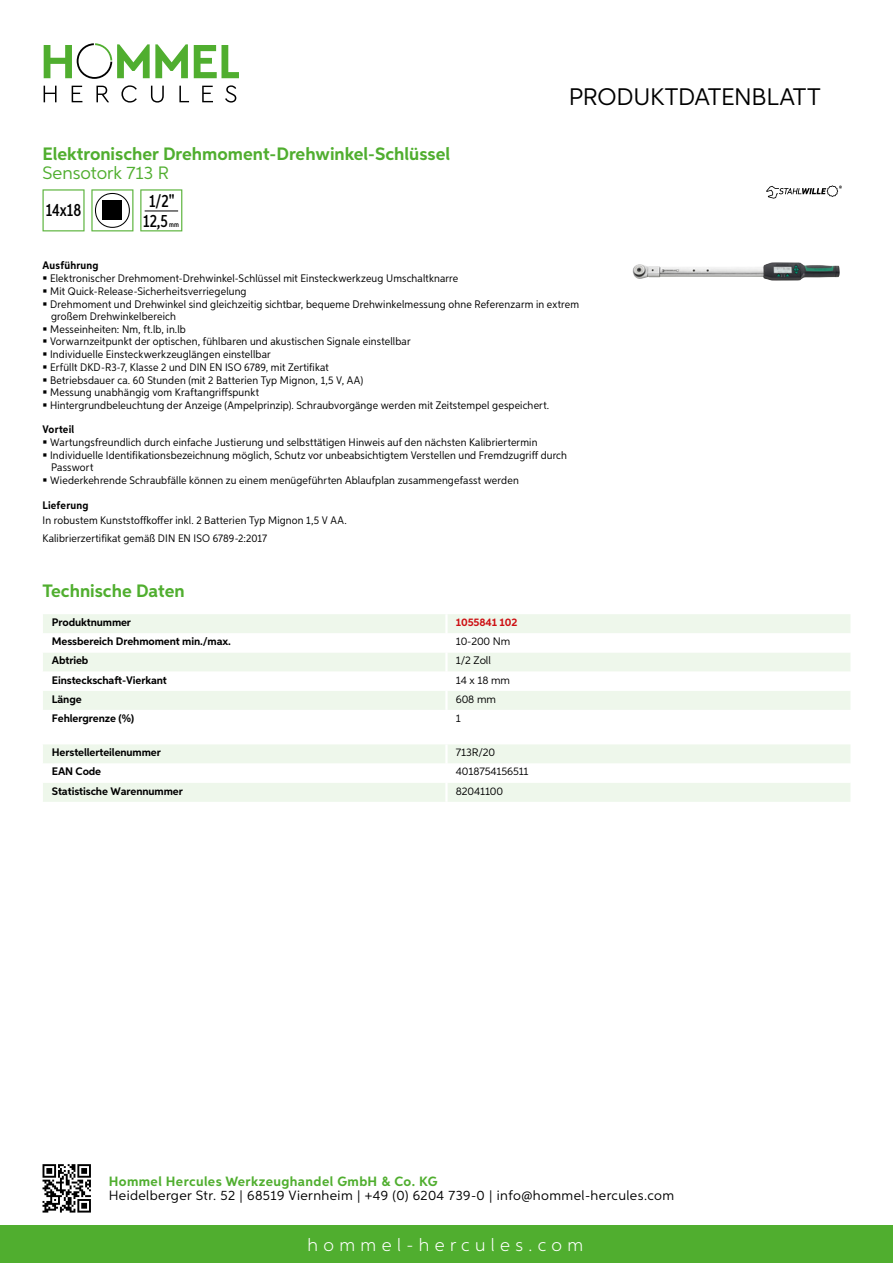
<style>
.page{position:relative;width:893px;height:1263px;background:#fff}
.page>*{position:absolute;margin:0;border:0;box-sizing:border-box;transform-origin:0 0}
.t1{font:24px "Aspira";letter-spacing:-.01em;color:#000}
.t2{font:700 18px "Aspira";color:#50ae2f}
.t3{font:300 18px "Aspira";letter-spacing:.3em;color:#fff}
.t4{font:18px "Aspira";color:#50ae2f}
.t5{font:500 17.85px/20.4px "Aspira XX Nar";color:#000;text-align:center}
.t6{font:13.5px "Aspira";letter-spacing:.03em;color:#000}
.t7{font:700 13.5px "Aspira";letter-spacing:.03em;color:#50ae2f}
.t8{font:10.95px/12.8px "Aspira Nar";letter-spacing:.015em;color:#000}
.t9{font:700 10.95px "Aspira";letter-spacing:-.01em;color:#000}
.t10{font:10.95px "Aspira";letter-spacing:-.01em;color:#000}
.t11{font:700 10.95px "Aspira Nar";letter-spacing:.02em;color:#000}
.t12{font:700 10.95px "Aspira";letter-spacing:-.01em;color:#cd1013}
.t13{font:500 7.35px "Aspira XX Nar";color:#000}
</style>
<div class="page">
<div style="left:0;top:1226px;width:893px;height:37px;background:#50ae2f"></div>
<svg style="left:43px;top:1164px;width:48px;height:48px"></svg>
<svg style="left:194px;top:45px;width:45px;height:33px"></svg>
<svg style="left:44px;top:43px;width:144px;height:36px"></svg>
<svg style="left:44px;top:86px;width:13px;height:16px"></svg>
<svg style="left:72px;top:86px;width:10px;height:16px"></svg>
<svg style="left:96px;top:86px;width:13px;height:16px"></svg>
<svg style="left:121px;top:85px;width:16px;height:18px"></svg>
<svg style="left:151px;top:86px;width:13px;height:17px"></svg>
<svg style="left:179px;top:86px;width:10px;height:16px"></svg>
<svg style="left:202px;top:86px;width:11px;height:16px"></svg>
<svg style="left:225px;top:85px;width:11px;height:18px"></svg>
<div style="left:43px;top:614px;width:807px;height:19px;background:#eef7eb"></div>
<svg style="left:43px;top:653px;width:807px;height:57px;fill:#eef7eb"></svg>
<hr style="left:445px;top:614px;width:3px;height:19px;background:#fff">
<hr style="left:445px;top:652px;width:3px;height:20px;background:#fff">
<hr style="left:445px;top:672px;width:3px;height:19px;background:#fff">
<hr style="left:445px;top:691px;width:3px;height:19px;background:#fff">
<svg style="left:43px;top:744px;width:807px;height:58px"></svg>
<hr style="left:445px;top:783px;width:3px;height:19px;background:#fff">
<svg style="left:43px;top:189px;width:42px;height:42px"></svg>
<svg style="left:91px;top:189px;width:42px;height:42px"></svg>
<div style="left:103px;top:201px;width:19px;height:19px;background:#000"></div>
<svg style="left:140px;top:189px;width:42px;height:42px"></svg>
<hr style="left:145px;top:211px;width:33px;height:1px;background:#000">
<img style="left:632px;top:262px;width:208px;height:19px">
<svg style="left:766px;top:185px;width:76px;height:14px"></svg>
<h2 class="t2" style="left:43px;top:142px;width:409px">Elektronischer Drehmoment-Drehwinkel-Schlüssel</h2>
<h2 class="t4" style="left:43px;top:162px;width:125px">Sensotork 713 R</h2>
<h3 class="t5" style="left:46px;top:199px;width:37px">14x18</h3>
<h3 class="t5" style="left:143px;top:191px;width:33px">1/2"<br>12,5</h3>
<p class="t13" style="left:169px;top:220px;width:11px">mm</p>
<h1 class="t1" style="left:569px;top:82px;width:253px">Produktdatenblatt</h1>
<p class="t11" style="left:43px;top:259px;width:58px">Ausführung</p>
<p class="t8" style="left:50px;top:272px;width:530px">Elektronischer Drehmoment-Drehwinkel-Schlüssel mit Einsteckwerkzeug Umschaltknarre<br>Mit Quick-Release-Sicherheitsverriegelung<br>Drehmoment und Drehwinkel sind gleichzeitig sichtbar, bequeme Drehwinkelmessung ohne Referenzarm in extrem großem Drehwinkelbereich<br>Messeinheiten: Nm, ft.lb, in.lb<br>Vorwarnzeitpunkt der optischen, fühlbaren und akustischen Signale einstellbar<br>Individuelle Einsteckwerkzeuglängen einstellbar<br>Erfüllt DKD-R3-7, Klasse 2 und DIN EN ISO 6789, mit Zertifikat<br>Betriebsdauer ca. 60 Stunden (mit 2 Batterien Typ Mignon, 1,5 V, AA)<br>Messung unabhängig vom Kraftangriffspunkt<br>Hintergrundbeleuchtung der Anzeige (Ampelprinzip). Schraubvorgänge werden mit Zeitstempel gespeichert.</p>
<p class="t11" style="left:43px;top:423px;width:33px">Vorteil</p>
<p class="t8" style="left:50px;top:436px;width:518px">Wartungsfreundlich durch einfache Justierung und selbsttätigen Hinweis auf den nächsten Kalibriertermin Individuelle Identifikationsbezeichnung möglich, Schutz vor unbeabsichtigtem Verstellen und Fremdzugriff durch Passwort<br>Wiederkehrende Schraubfälle können zu einem menügeführten Ablaufplan zusammengefasst werden</p>
<p class="t11" style="left:43px;top:498px;width:47px">Lieferung</p>
<p class="t8" style="left:43px;top:511px;width:306px;line-height:17.5px">In robustem Kunststoffkoffer inkl. 2 Batterien Typ Mignon 1,5 V AA.<br>Kalibrierzertifikat gemäß DIN EN ISO 6789-2:2017</p>
<h2 class="t2" style="left:43px;top:580px;width:144px">Technische Daten</h2>
<p class="t9" style="left:52px;top:616px;width:81px">Produktnummer</p>
<p class="t12" style="left:456px;top:616px;width:63px">1055841 102</p>
<p class="t9" style="left:52px;top:635px;width:181px">Messbereich Drehmoment min./max.</p>
<p class="t10" style="left:456px;top:635px;width:56px">10-200 N m</p>
<p class="t9" style="left:52px;top:654px;width:38px">Abtrieb</p>
<p class="t10" style="left:456px;top:654px;width:36px">1/2 Zoll</p>
<p class="t9" style="left:52px;top:673px;width:117px">Einsteckschaft-Vierkant</p>
<p class="t10" style="left:456px;top:673px;width:56px">14 x 18 mm</p>
<p class="t9" style="left:52px;top:692px;width:31px">Länge</p>
<p class="t10" style="left:456px;top:692px;width:42px">608 mm</p>
<p class="t9" style="left:52px;top:711px;width:84px">Fehlergrenze (%)</p>
<p class="t10" style="left:456px;top:711px;width:7px">1</p>
<p class="t9" style="left:52px;top:746px;width:111px">Herstellerteilenummer</p>
<p class="t10" style="left:456px;top:746px;width:41px">713R/20</p>
<p class="t9" style="left:52px;top:765px;width:51px">EAN Code</p>
<p class="t10" style="left:456px;top:765px;width:74px">4018754156511</p>
<p class="t9" style="left:52px;top:784px;width:132px">Statistische Warennummer</p>
<p class="t10" style="left:456px;top:784px;width:49px">82041100</p>
<p class="t7" style="left:109px;top:1172px;width:330px">Hommel Hercules Werkzeughandel GmbH &amp; Co. KG</p>
<p class="t6" style="left:109px;top:1187px;width:567px">Heidelberger Str. 52 | 68519 Viernheim | +49 (0) 6204 739-0 | info@hommel-hercules.com</p>
<h2 class="t3" style="left:307px;top:1234px;width:277px">hommel-hercules.com</h2>
</div>
